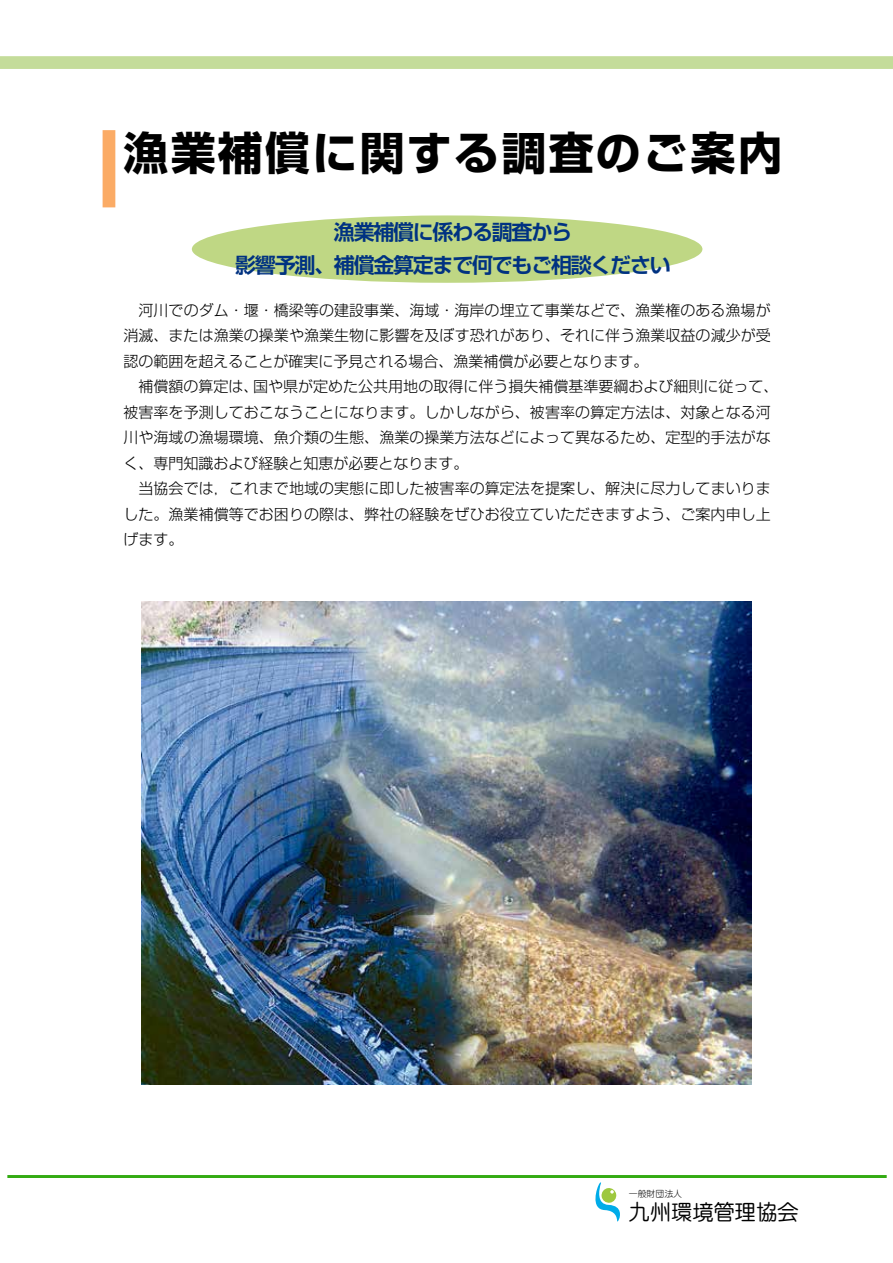
<style>
.page{position:relative;width:893px;height:1263px;background:#fff}
.page>*{position:absolute;margin:0;border:0;box-sizing:border-box;transform-origin:0 0}
.t1{font:700 45px "Shin Go Pro";letter-spacing:.05em;color:#000}
.t2{font:21.15px "Jun 201 Pro";color:#000}
.t3{font:700 21px/33px "Shin Go Pro De";letter-spacing:-.06em;color:#003281;text-align:center}
.t4{font:300 15px/25.5px "Shin Go Pro";letter-spacing:.005em;color:#000}
.t5{font:300 8.85px "Jun 101 Pro";color:#000}
</style>
<div class="page">
<div style="left:192px;top:215px;width:510px;height:68px;background:#bfd784;border-radius:50%"></div>
<div style="left:0;top:56px;width:893px;height:13px;background:#c4dc9a"></div>
<div style="left:103px;top:130px;width:12px;height:77px;background:#fbab65"></div>
<hr style="left:7px;top:1175px;width:880px;height:3px;background:#33ab12">
<svg style="left:595px;top:1182px;width:25px;height:40px"></svg>
<img style="left:141px;top:602px;width:610px;height:482px">
<h1 class="t1" style="left:123px;top:117px;width:661px">漁業補償に関する調査のご案内</h1>
<h3 class="t3" style="left:235px;top:213px;width:437px">漁業補償に係わる調査から<br>影響予測、補償金算定まで何でもご相談ください</h3>
<p class="t4" style="left:123px;top:296px;width:649px">　河川でのダム・堰・橋梁等の建設事業、海域・海岸の埋立て事業などで、漁業権のある漁場が</p>
<p class="t4" style="left:123px;top:321px;width:649px">消滅、または漁業の操業や漁業生物に影響を及ぼす恐れがあり、それに伴う漁業収益の減少が受</p>
<p class="t4" style="left:123px;top:347px;width:527px">認の範囲を超えることが確実に予見される場合、漁業補償が必要となります。</p>
<p class="t4" style="left:253px;top:372px;width:526px">国や県が定めた公共用地の取得に伴う損失補償基準要綱および細則に従って、</p>
<p class="t4" style="left:123px;top:372px;width:649px">　補償額の算定は、<br>被害率を予測しておこなうことになります。しかしながら、被害率の算定方法は、対象となる河川や海域の漁場環境、魚介類の生態、漁業の操業方法などによって異なるため、定型的手法がなく、専門知識および経験と知恵が必要となります。<br>　当協会では，これまで地域の実態に即した被害率の算定法を提案し、解決に尽力してまいりました。漁業補償等でお困りの際は、弊社の経験をぜひお役立ていただきますよう、ご案内申し上げます。</p>
<p class="t5" style="left:629px;top:1186px;width:55px">一般財団法人</p>
<h2 class="t2" style="left:629px;top:1195px;width:171px">九州環境管理協会</h2>
</div>
